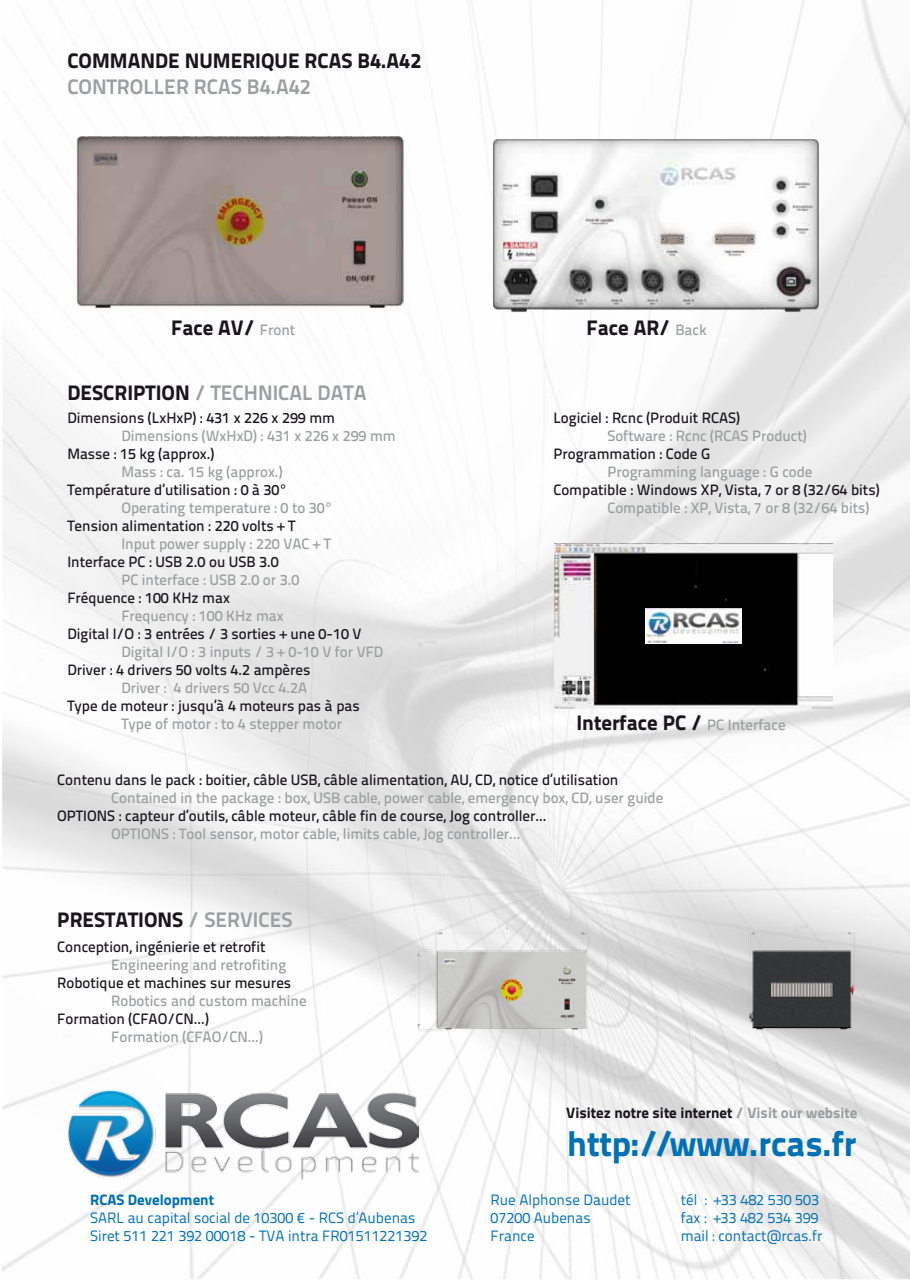
<style>
.page{position:relative;width:910px;height:1280px;background:#fff}
.page>*{position:absolute;margin:0;border:0;box-sizing:border-box;transform-origin:0 0}
.t1{font:800 35.4px "Titillium Text 22 L";color:#0071b5}
.t2{font:800 21px "Titillium Text 22 L";color:#1a171c}
.t3{font:700 21px "Titillium Text 22 L";color:#9c9e9f}
.t4{font:500 15px "Titillium Text 22 L";color:#1a171c}
.t5{font:500 15px "Titillium Text 22 L";color:#9c9e9f}
.t6{font:15px/18px "Titillium Text 22 L";color:#0071b5}
.t7{font:800 15px "Titillium Text 22 L";color:#1a171c}
.t8{font:800 15px "Titillium Text 22 L";color:#0071b5}
.s1{font-weight:500;font-size:15px;color:#9c9e9f}
.s2{font-weight:800;color:#1a171c}
.s3{font-weight:700;color:#9c9e9f}
.s4{color:#9c9e9f}
</style>
<div class="page">
<img style="left:2px;top:0;width:908px;height:1279px">
<img style="left:67px;top:1089px;width:352px;height:89px">
<img style="left:74px;top:134px;width:333px;height:176px">
<img style="left:491px;top:137px;width:331px;height:176px">
<img style="left:554px;top:543px;width:278px;height:166px">
<img style="left:646px;top:608px;width:95px;height:36px">
<img style="left:403px;top:917px;width:460px;height:121px">
<h2 class="t2" style="left:67px;top:45px;width:356px">COMMANDE NUMERIQUE RCAS B4.A42</h2>
<h2 class="t3" style="left:67px;top:70px;width:245px">CONTROLLER RCAS B4.A42</h2>
<h2 class="t2" style="left:171px;top:311px;width:126px">Face AV/ <span class="s1">Front</span></h2>
<h2 class="t2" style="left:587px;top:311px;width:121px">Face AR/ <span class="s1">Back</span></h2>
<h2 class="t3" style="left:67px;top:376px;width:301px"><span class="s2">DESCRIPTION</span> / TECHNICAL DATA</h2>
<p class="t4" style="left:67px;top:406px;width:269px">Dimensions (LxHxP) : 431 x 226 x 299 mm</p>
<p class="t4" style="left:553px;top:406px;width:188px">Logiciel : Rcnc (Produit RCAS)</p>
<p class="t5" style="left:121px;top:424px;width:276px">Dimensions (WxHxD) : 431 x 226 x 299 mm</p>
<p class="t5" style="left:607px;top:424px;width:201px">Software : Rcnc (RCAS Product)</p>
<p class="t4" style="left:67px;top:442px;width:149px">Masse : 15 kg (approx.)</p>
<p class="t4" style="left:553px;top:442px;width:158px">Programmation : Code G</p>
<p class="t5" style="left:121px;top:460px;width:163px">Mass : ca. 15 kg (approx.)</p>
<p class="t5" style="left:607px;top:460px;width:207px">Programming language : G code</p>
<p class="t4" style="left:67px;top:478px;width:222px">Température d’utilisation : 0 à 30°</p>
<p class="t4" style="left:553px;top:478px;width:328px">Compatible : Windows XP, Vista, 7 or 8 (32/64 bits)</p>
<p class="t5" style="left:121px;top:496px;width:213px">Operating temperature : 0 to 30°</p>
<p class="t5" style="left:607px;top:496px;width:264px">Compatible : XP, Vista, 7 or 8 (32/64 bits)</p>
<p class="t4" style="left:67px;top:514px;width:230px">Tension alimentation : 220 volts + T</p>
<p class="t5" style="left:121px;top:532px;width:211px">Input power supply : 220 VAC + T</p>
<p class="t4" style="left:67px;top:550px;width:213px">Interface PC : USB 2.0 ou USB 3.0</p>
<p class="t5" style="left:121px;top:568px;width:180px">PC interface : USB 2.0 or 3.0</p>
<p class="t4" style="left:67px;top:586px;width:164px">Fréquence : 100 KHz max</p>
<p class="t5" style="left:121px;top:604px;width:164px">Frequency : 100 KHz max</p>
<p class="t4" style="left:67px;top:622px;width:296px">Digital I/O : 3 entrées / 3 sorties + une 0-10 V</p>
<p class="t5" style="left:121px;top:640px;width:264px">Digital I/O : 3 inputs / 3 + 0-10 V for VFD</p>
<p class="t4" style="left:67px;top:658px;width:245px">Driver : 4 drivers 50 volts 4.2 ampères</p>
<p class="t5" style="left:121px;top:676px;width:187px">Driver : 4 drivers 50 Vcc 4.2A</p>
<p class="t4" style="left:67px;top:694px;width:294px">Type de moteur : jusqu’à 4 moteurs pas à pas</p>
<p class="t5" style="left:121px;top:712px;width:222px">Type of motor : to 4 stepper motor</p>
<h2 class="t2" style="left:576px;top:706px;width:211px">Interface PC / <span class="s1">PC Interface</span></h2>
<p class="t4" style="left:57px;top:768px;width:563px">Contenu dans le pack : boitier, câble USB, câble alimentation, AU, CD, notice d’utilisation</p>
<p class="t5" style="left:111px;top:786px;width:554px">Contained in the package : box, USB cable, power cable, emergency box, CD, user guide</p>
<p class="t4" style="left:57px;top:804px;width:491px">OPTIONS : capteur d’outils, câble moteur, câble fin de course, Jog controller...</p>
<p class="t5" style="left:111px;top:822px;width:411px">OPTIONS : Tool sensor, motor cable, limits cable, Jog controller...</p>
<h2 class="t2" style="left:57px;top:903px;width:237px">PRESTATIONS <span class="s3">/ SERVICES</span></h2>
<p class="t4" style="left:57px;top:935px;width:210px">Conception, ingénierie et retrofit</p>
<p class="t5" style="left:111px;top:953px;width:177px">Engineering and retrofiting</p>
<p class="t4" style="left:57px;top:971px;width:236px">Robotique et machines sur mesures</p>
<p class="t5" style="left:111px;top:989px;width:197px">Robotics and custom machine</p>
<p class="t4" style="left:57px;top:1007px;width:153px">Formation (CFAO/CN...)</p>
<p class="t5" style="left:111px;top:1025px;width:153px">Formation (CFAO/CN...)</p>
<p class="t8" style="left:90px;top:1188px;width:125px">RCAS Development</p>
<p class="t6" style="left:90px;top:1208px;width:339px">SARL au capital social de 10300 € - RCS d’Aubenas<br>Siret 511 221 392 00018 - TVA intra FR01511221392</p>
<p class="t7" style="left:566px;top:1101px;width:293px">Visitez notre site internet <span class="s4">/ Visit our website</span></p>
<h1 class="t1" style="left:567px;top:1115px;width:291px">http://www.rcas.fr</h1>
<p class="t6" style="left:491px;top:1190px;width:142px">Rue Alphonse Daudet<br>07200 Aubenas<br>France</p>
<p class="t6" style="left:681px;top:1190px;width:143px">tél : +33 482 530 503 fax : +33 482 534 399 mail : contact@rcas.fr</p>
</div>
